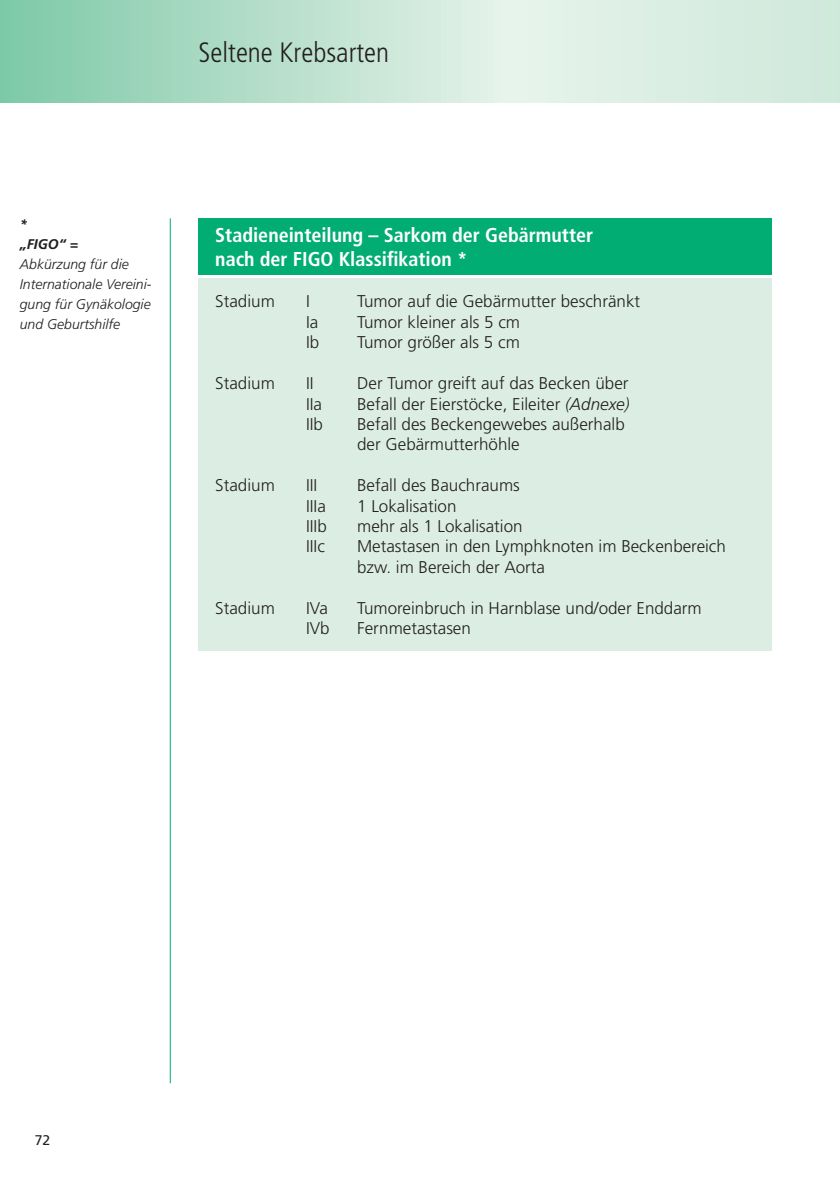
<style>
.page{position:relative;width:840px;height:1191px;background:#fff}
.page>*{position:absolute;margin:0;border:0;box-sizing:border-box;transform-origin:0 0}
.t1{font:300 condensed 28px "Frutiger LT Std";color:#231f20}
.t2{font:700 condensed 20px/24px "Frutiger LT Std";color:#fff}
.t3{font:300 17px/20.4px "Frutiger LT Std";color:#231f20}
.t4{font:italic 300 14px/20px "Frutiger LT Std";color:#231f20}
.t5{font:italic 700 14px/20px "Frutiger LT Std";color:#231f20}
.t6{font:14px "Frutiger LT Std";color:#231f20}
.s1{font-style:italic}
</style>
<div class="page">
<svg style="left:0;top:0;width:839px;height:102px;background:#c1e3d3"></svg>
<hr style="left:170px;top:218px;width:1px;height:865px;background:#02ad73">
<div style="left:198px;top:278px;width:573px;height:373px;background:#dceee4"></div>
<div style="left:198px;top:218px;width:573px;height:57px;background:#02ad73"></div>
<h1 class="t1" style="left:198px;top:36px;width:192px">Seltene Krebsarten</h1>
<p class="t5" style="left:20px;top:214px;width:60px">*<br>„FIGO“ =</p>
<p class="t4" style="left:20px;top:254px;width:133px">Abkürzung für die<br>Internationale Vereini&shy;gung für Gynäkologie und Geburtshilfe</p>
<p class="t2" style="left:215px;top:223px;width:379px">Stadieneinteilung – Sarkom der Gebärmutter nach der FIGO Klassifikation *</p>
<p class="t3" style="left:215px;top:292px;width:61px">Stadium</p>
<p class="t3" style="left:306px;top:292px;width:5px">I</p>
<p class="t3" style="left:357px;top:292px;width:284px">Tumor auf die Gebärmutter beschränkt</p>
<p class="t3" style="left:306px;top:312px;width:14px">Ia</p>
<p class="t3" style="left:357px;top:312px;width:164px">Tumor kleiner als 5 cm</p>
<p class="t3" style="left:306px;top:332px;width:15px">Ib</p>
<p class="t3" style="left:357px;top:332px;width:164px">Tumor größer als 5 cm</p>
<p class="t3" style="left:215px;top:373px;width:61px">Stadium</p>
<p class="t3" style="left:306px;top:373px;width:9px">II</p>
<p class="t3" style="left:357px;top:373px;width:273px">Der Tumor greift auf das Becken über</p>
<p class="t3" style="left:306px;top:394px;width:18px">IIa</p>
<p class="t3" style="left:357px;top:394px;width:274px">Befall der Eierstöcke, Eileiter <span class="s1">(Adnexe)</span></p>
<p class="t3" style="left:306px;top:414px;width:18px">IIb</p>
<p class="t3" style="left:357px;top:414px;width:269px">Befall des Beckengewebes außerhalb der Gebärmutterhöhle</p>
<p class="t3" style="left:215px;top:475px;width:61px">Stadium</p>
<p class="t3" style="left:306px;top:475px;width:13px">III</p>
<p class="t3" style="left:357px;top:475px;width:164px">Befall des Bauchraums</p>
<p class="t3" style="left:306px;top:496px;width:21px">IIIa</p>
<p class="t3" style="left:357px;top:496px;width:101px">1 Lokalisation</p>
<p class="t3" style="left:306px;top:516px;width:22px">IIIb</p>
<p class="t3" style="left:357px;top:516px;width:167px">mehr als 1 Lokalisation</p>
<p class="t3" style="left:306px;top:536px;width:20px">IIIc</p>
<p class="t3" style="left:357px;top:536px;width:370px">Metastasen in den Lymphknoten im Beckenbereich bzw. im Bereich der Aorta</p>
<p class="t3" style="left:215px;top:598px;width:61px">Stadium</p>
<p class="t3" style="left:306px;top:598px;width:23px">IVa</p>
<p class="t3" style="left:357px;top:598px;width:346px">Tumoreinbruch in Harnblase und/oder Enddarm</p>
<p class="t3" style="left:306px;top:618px;width:25px">IVb</p>
<p class="t3" style="left:357px;top:618px;width:115px">Fernmetastasen</p>
<p class="t6" style="left:35px;top:1132px;width:17px">72</p>
</div>
